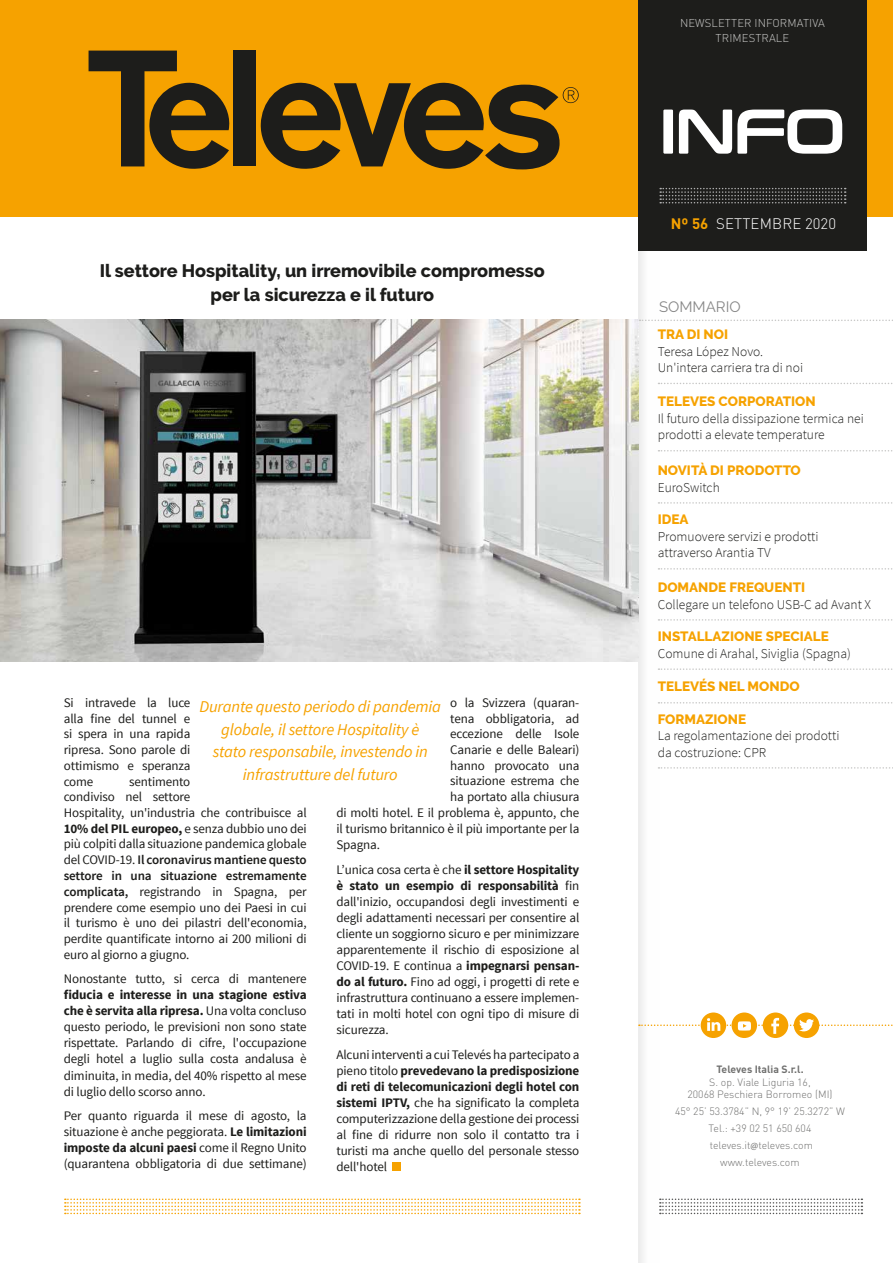
<style>
.page{position:relative;width:893px;height:1263px;background:#fff}
.page>*{position:absolute;margin:0;border:0;box-sizing:border-box;transform-origin:0 0}
.t1{font:800 18px/24px "Raleway";color:#1d1d1b;text-align:center}
.t2{font:italic 16.5px/22.5px "Source Sans Pro";letter-spacing:-.01em;color:#f6a200;text-align:center}
.t3{font:300 15px "DIN Pro";letter-spacing:.01em;color:#fff}
.t4{font:15px "Raleway";color:#878787}
.t5{font:300 13.5px/16.5px "Source Sans Pro";color:#1d1d1b}
.t6{font:800 13.5px "Raleway";color:#f6a200}
.t7{font:13.05px/16px "Source Sans Pro";letter-spacing:-.01em;color:#1d1d1b;text-align:justify}
.t8{font:300 11.25px/15px "DIN Pro";letter-spacing:.01em;color:#c7c7c6;text-align:center}
.t9{font:300 10.5px/17px "DIN Pro";color:#70706f;text-align:center}
.t10{font:700 10.5px "DIN";color:#70706f}
.s1{font-weight:700}
.s2{font-weight:600}
.s3{font-family:"DIN";font-weight:700;color:#f6a200}
.s4{font-family:"Myriad Pro";font-weight:400}
</style>
<div class="page">
<div style="left:638px;top:246px;width:21px;height:1017px;background:linear-gradient(to bottom,#f8f8f8,#fbfbfb)"></div>
<svg style="left:65px;top:1198px;width:515px;height:16px"></svg>
<svg style="left:660px;top:1198px;width:202px;height:16px"></svg>
<svg style="left:731px;top:1012px;width:26px;height:26px"></svg>
<svg style="left:763px;top:1012px;width:25px;height:26px"></svg>
<svg style="left:794px;top:1012px;width:25px;height:26px"></svg>
<div style="left:701px;top:1012px;width:25px;height:26px;background:#f6a200;border-radius:50%"></div>
<svg style="left:639px;top:1018px;width:254px;height:16px"></svg>
<div style="left:0;top:0;width:893px;height:216px;background:#f6a200"></div>
<div style="left:638px;top:0;width:229px;height:250px;background:#1d1d1b"></div>
<div style="left:234px;top:50px;width:22px;height:116px;background:#1d1d1b"></div>
<svg style="left:260px;top:82px;width:319px;height:87px"></svg>
<svg style="left:89px;top:51px;width:141px;height:118px"></svg>
<svg style="left:663px;top:110px;width:179px;height:44px"></svg>
<svg style="left:660px;top:188px;width:186px;height:15px"></svg>
<div style="left:392px;top:1162px;width:9px;height:9px;background:#f6a200"></div>
<svg style="left:639px;top:320px;width:254px;height:1px"></svg>
<svg style="left:658px;top:383px;width:235px;height:1px"></svg>
<svg style="left:658px;top:450px;width:235px;height:1px"></svg>
<svg style="left:658px;top:502px;width:235px;height:2px"></svg>
<svg style="left:658px;top:568px;width:235px;height:2px"></svg>
<svg style="left:658px;top:619px;width:235px;height:2px"></svg>
<svg style="left:658px;top:668px;width:235px;height:2px"></svg>
<svg style="left:658px;top:702px;width:235px;height:1px"></svg>
<svg style="left:658px;top:767px;width:235px;height:2px"></svg>
<img style="left:1px;top:319px;width:637px;height:343px">
<svg style="left:0;top:216px;width:1px;height:446px"></svg>
<h1 class="t1" style="left:100px;top:258px;width:446px">Il settore Hospitality, un irremovibile compromesso per la sicurezza e il futuro</h1>
<p class="t7" style="left:450px;top:695px;width:131px">o la Svizzera (quaran-</p>
<p class="t7" style="left:450px;top:710px;width:131px">tena obbligatoria, ad</p>
<p class="t7" style="left:450px;top:726px;width:131px">eccezione delle Isole</p>
<p class="t7" style="left:450px;top:742px;width:131px">Canarie e delle Baleari)</p>
<p class="t7" style="left:450px;top:757px;width:131px">hanno provocato una</p>
<p class="t7" style="left:450px;top:773px;width:131px">situazione estrema che</p>
<p class="t7" style="left:450px;top:789px;width:131px">ha portato alla chiusura</p>
<p class="t7" style="left:336px;top:805px;width:244px">di molti hotel. E il problema è, appunto, che</p>
<p class="t7" style="left:336px;top:821px;width:244px">il turismo britannico è il più importante per la</p>
<p class="t7" style="left:336px;top:837px;width:45px">Spagna.</p>
<p class="t7" style="left:336px;top:861px;width:244px">L’unica cosa certa è che <span class="s1">il settore Hospitality è stato un esempio di responsabilità</span> fin dall'inizio, occupandosi degli investimenti e degli adattamenti necessari per consentire al cliente un soggiorno sicuro e per minimizzare apparentemente il rischio di esposizione al COVID-19. E continua a <span class="s1">impegnarsi pensan&shy;do al futuro.</span> Fino ad oggi, i progetti di rete e infrastruttura continuano a essere implemen&shy;tati in molti hotel con ogni tipo di misure di sicurezza.</p>
<p class="t7" style="left:336px;top:1046px;width:244px">Alcuni interventi a cui Televés ha partecipato a pieno titolo <span class="s1">prevedevano la predisposizione di reti di telecomunicazioni degli hotel con sistemi IPTV,</span> che ha significato la completa computerizzazione della gestione dei processi al fine di ridurre non solo il contatto tra i turisti ma anche quello del personale stesso dell'hotel</p>
<p class="t7" style="left:64px;top:695px;width:128px">Si intravede la luce alla fine del tunnel e si spera in una rapida ripresa. Sono parole di ottimismo e speranza come</p>
<p class="t2" style="left:199px;top:696px;width:243px">Durante questo periodo di pandemia globale, il settore Hospitality è<br>stato responsabile, investendo in infrastrutture del futuro</p>
<p class="t7" style="left:64px;top:774px;width:244px;text-align:left;text-indent:65px">sentimento<br>condiviso nel settore<br>Hospitality, un'industria che contribuisce al <span class="s1">10% del PIL europeo,</span> e senza dubbio uno dei più colpiti dalla situazione pandemica globale del COVID-19. <span class="s2">Il coronavirus mantiene questo settore in una situazione estremamente complicata,</span> registrando in Spagna, per prendere come esempio uno dei Paesi in cui il turismo è uno dei pilastri dell'economia, perdite quantificate intorno ai 200 milioni di euro al giorno a giugno.</p>
<p class="t7" style="left:64px;top:971px;width:244px">Nonostante tutto, si cerca di mantenere</p>
<p class="t7" style="left:64px;top:987px;width:244px"><span class="s1">fiducia e interesse in una stagione estiva che è servita alla ripresa.</span> Una volta concluso questo periodo, le previsioni non sono state rispettate. Parlando di cifre, l'occupazione degli hotel a luglio sulla costa andalusa è diminuita, in media, del 40% rispetto al mese di luglio dello scorso anno.</p>
<p class="t7" style="left:64px;top:1108px;width:244px">Per quanto riguarda il mese di agosto, la situazione è anche peggiorata. <span class="s1">Le limitazioni imposte da alcuni paesi</span> come il Regno Unito (quarantena obbligatoria di due settimane)</p>
<p class="t8" style="left:680px;top:15px;width:146px">NEWSLETTER INFORMATIVA<br>TRIMESTRALE</p>
<p class="t3" style="left:671px;top:214px;width:167px"><span class="s3">Nº 56</span> SETTEMBRE 2020</p>
<p class="t4" style="left:659px;top:298px;width:83px">SOMMARIO</p>
<p class="t6" style="left:658px;top:327px;width:72px">TRA DI NOI</p>
<p class="t5" style="left:658px;top:343px;width:147px">Teresa López Novo.<br>Un'intera carriera tra di noi</p>
<p class="t6" style="left:658px;top:394px;width:159px">TELEVES CORPORATION</p>
<p class="t5" style="left:658px;top:410px;width:208px">Il futuro della dissipazione termica nei prodotti a elevate temperature</p>
<p class="t6" style="left:658px;top:463px;width:145px">NOVITÀ DI PRODOTTO</p>
<p class="t5" style="left:658px;top:479px;width:64px">EuroSwitch</p>
<p class="t6" style="left:658px;top:512px;width:32px">IDEA</p>
<p class="t5" style="left:658px;top:528px;width:162px">Promuovere servizi e prodotti attraverso Arantia TV</p>
<p class="t6" style="left:658px;top:580px;width:149px">DOMANDE FREQUENTI</p>
<p class="t5" style="left:658px;top:596px;width:215px">Collegare un telefono USB-C ad Avant X</p>
<p class="t6" style="left:658px;top:629px;width:173px">INSTALLAZIONE SPECIALE</p>
<p class="t5" style="left:658px;top:645px;width:195px">Comune di Arahal, Siviglia (Spagna)</p>
<p class="t6" style="left:658px;top:679px;width:143px">TELEVÉS NEL MONDO</p>
<p class="t6" style="left:658px;top:711px;width:90px">FORMAZIONE</p>
<p class="t5" style="left:658px;top:727px;width:183px">La regolamentazione dei prodotti da costruzione: CPR</p>
<p class="t10" style="left:716px;top:1062px;width:89px">Televes Italia S.r.l.</p>
<p class="t9" style="left:687px;top:1075px;width:147px;line-height:12.8px">S. op. Viale Liguria 16,<br>20068 Peschiera Borromeo (MI)</p>
<p class="t9" style="left:675px;top:1103px;width:171px">45° 25’ 53.3784” N, 9° 19’ 25.3272” W<br>Tel.: +39 02 51 650 604 televes.it<span class="s4">@</span>televes.com www.televes.com</p>
</div>
